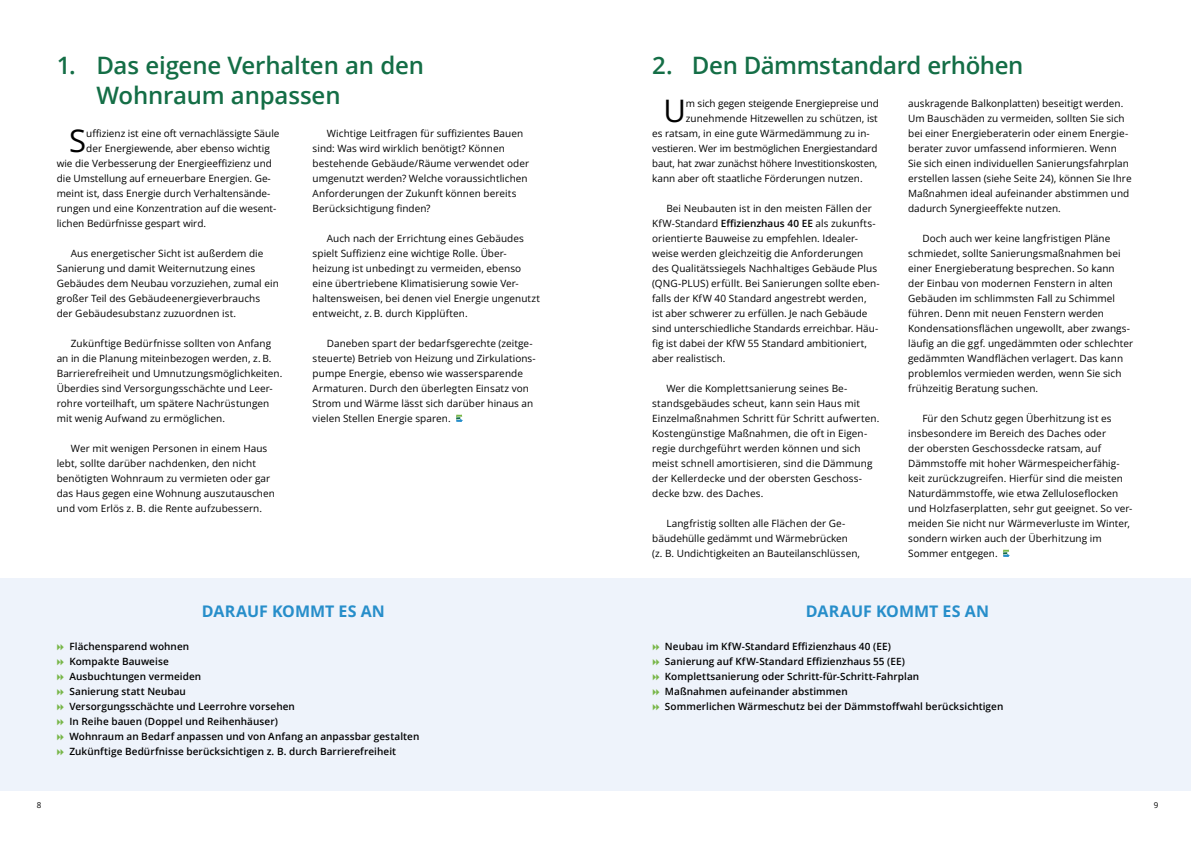
<style>
.page{position:relative;width:1191px;height:842px;background:#fff}
.page>*{position:absolute;margin:0;border:0;box-sizing:border-box;transform-origin:0 0}
.t1{font:31px "Open Sans";color:#000}
.t2{font:600 24px/30px "Open Sans";letter-spacing:-.01em;color:#146e46}
.t3{font:700 16px "Open Sans";color:#278eca}
.t4{font:10px/15px "Open Sans";letter-spacing:.005em;color:#000}
.t5{font:600 10px/15px "Open Sans";letter-spacing:.005em;color:#000}
.t6{font:8px "Open Sans";color:#000}
.s1{font-weight:600}
</style>
<div class="page">
<svg style="left:1003px;top:549px;width:7px;height:8px"></svg>
<div style="left:0;top:578px;width:595px;height:213px;background:#eef3fb"></div>
<div style="left:595px;top:578px;width:596px;height:213px;background:#eef3fb"></div>
<svg style="left:456px;top:414px;width:7px;height:8px"></svg>
<h2 class="t2" style="left:96px;top:50px;width:329px;text-indent:-40px">1. Das eigene Verhalten an den<br>Wohnraum anpassen</h2>
<h1 class="t1" style="left:69px;top:119px;width:18px">S</h1>
<p class="t4" style="left:86px;top:125px;width:195px">uffizienz ist eine oft -vernachlässigte Säule</p>
<p class="t4" style="left:313px;top:125px;width:218px;text-indent:14px">Wichtige Leitfragen für suffizientes Bauen sind: Was wird wirklich benötigt? Können bestehende Gebäude/Räume verwendet oder umgenutzt werden? Welche voraussichtlichen Anforderungen der Zukunft können bereits Berücksichtigung finden?</p>
<p class="t4" style="left:313px;top:230px;width:229px;text-indent:14px">Auch nach der Errichtung eines Gebäudes spielt Suffizienz eine wichtige Rolle. Über&shy;heizung ist unbedingt zu vermeiden, ebenso eine übertriebene Klimatisierung sowie Ver&shy;haltensweisen, bei denen viel Energie ungenutzt entweicht, z. B. durch Kipplüften.</p>
<p class="t4" style="left:313px;top:335px;width:225px;text-indent:14px">Daneben spart der bedarfsgerechte (zeitge&shy;steuerte) Betrieb von Heizung und Zirkulations&shy;pumpe Energie, ebenso wie wassersparende Armaturen. Durch den überlegten Einsatz von Strom und Wärme lässt sich darüber hinaus an vielen Stellen Energie sparen.</p>
<p class="t4" style="left:86px;top:140px;width:185px">der Energiewende, aber ebenso wichtig</p>
<p class="t4" style="left:57px;top:155px;width:217px">wie die Verbesserung der Energieeffizienz und</p>
<p class="t4" style="left:57px;top:170px;width:216px">die Umstellung auf erneuerbare Energien. Ge-</p>
<p class="t4" style="left:57px;top:185px;width:215px">meint ist, dass Energie durch Verhaltensände-</p>
<p class="t4" style="left:57px;top:200px;width:221px">rungen und eine Konzentration auf die wesent-</p>
<p class="t4" style="left:57px;top:215px;width:151px">lichen Bedürfnisse gespart wird.</p>
<p class="t4" style="left:57px;top:245px;width:224px;text-indent:14px">Aus energetischer Sicht ist außerdem die Sanierung und damit Weiternutzung eines Gebäudes dem Neubau vorzuziehen, zumal ein großer Teil des Gebäudeenergieverbrauchs<br>der Gebäudesubstanz zuzuordnen ist.</p>
<p class="t4" style="left:57px;top:335px;width:227px;text-indent:14px">Zukünftige Bedürfnisse sollten von Anfang an in die Planung miteinbezogen werden, z. B.<br>Barrierefreiheit und Umnutzungsmöglichkeiten.<br>Überdies sind Versorgungsschächte und Leer&shy;rohre vorteilhaft, um spätere Nachrüstungen mit wenig Aufwand zu ermöglichen.</p>
<p class="t4" style="left:57px;top:440px;width:220px;text-indent:14px">Wer mit wenigen Personen in einem Haus lebt, sollte darüber nachdenken, den nicht benötigten Wohnraum zu vermieten oder gar das Haus gegen eine Wohnung auszutauschen und vom Erlös z. B. die Rente aufzubessern.</p>
<h3 class="t3" style="left:202px;top:600px;width:184px">DARAUF KOMMT ES AN</h3>
<p class="t5" style="left:69px;top:639px;width:351px">Flächensparend wohnen<br>Kompakte Bauweise<br>Ausbuchtungen vermeiden<br>Sanierung statt Neubau<br>Versorgungsschächte und Leerrohre vorsehen<br>In Reihe bauen (Doppel und Reihenhäuser)<br>Wohnraum an Bedarf anpassen und von Anfang an anpassbar gestalten Zukünftige Bedürfnisse berücksichtigen z. B. durch Barrierefreiheit</p>
<h2 class="t2" style="left:652px;top:50px;width:373px">2. Den Dämmstandard erhöhen</h2>
<h1 class="t1" style="left:663px;top:89px;width:24px">U</h1>
<p class="t4" style="left:686px;top:95px;width:195px">m sich gegen steigende Energiepreise und</p>
<p class="t4" style="left:908px;top:95px;width:225px">auskragende Balkonplatten) beseitigt werden.<br>Um Bauschäden zu vermeiden, sollten Sie sich bei einer Energieberaterin oder einem Energie&shy;berater zuvor umfassend informieren. Wenn Sie sich einen individuellen Sanierungsfahrplan erstellen lassen (siehe Seite 24), können Sie Ihre Maßnahmen ideal aufeinander abstimmen und dadurch Synergieeffekte nutzen.</p>
<p class="t4" style="left:908px;top:230px;width:226px;text-indent:14px">Doch auch wer keine langfristigen Pläne schmiedet, sollte Sanierungsmaßnahmen bei einer Energieberatung besprechen. So kann der Einbau von modernen Fenstern in alten Gebäuden im schlimmsten Fall zu Schimmel führen. Denn mit neuen Fenstern werden Kondensationsflächen ungewollt, aber zwangs&shy;läufig an die ggf. ungedämmten oder schlechter gedämmten Wandflächen verlagert. Das kann problemlos vermieden werden, wenn Sie sich frühzeitig Beratung suchen.</p>
<p class="t4" style="left:908px;top:410px;width:226px;text-indent:14px">Für den Schutz gegen Überhitzung ist es insbesondere im Bereich des Daches oder<br>der obersten Geschossdecke ratsam, auf Dämmstoffe mit hoher Wärmespeicherfähig&shy;keit zurückzugreifen. Hierfür sind die meisten Naturdämmstoffe, wie etwa Zelluloseflocken und Holzfaserplatten, sehr gut geeignet. So ver&shy;meiden Sie nicht nur Wärmeverluste im Winter, sondern wirken auch der Überhitzung im Sommer entgegen.</p>
<p class="t4" style="left:686px;top:110px;width:193px">zunehmende Hitzewellen zu schützen, ist</p>
<p class="t4" style="left:652px;top:125px;width:219px">es ratsam, in eine gute Wärmedämmung zu in-</p>
<p class="t4" style="left:652px;top:140px;width:227px">vestieren. Wer im bestmöglichen Energiestandard</p>
<p class="t4" style="left:652px;top:155px;width:227px">baut, hat zwar zunächst höhere Investitionskosten,</p>
<p class="t4" style="left:652px;top:170px;width:212px">kann aber oft staatliche Förderungen nutzen.</p>
<p class="t4" style="left:652px;top:200px;width:229px;text-indent:14px">Bei Neubauten ist in den meisten Fällen der KfW-Standard <span class="s1">Effizienzhaus 40 EE</span> als zukunfts&shy;orientierte Bauweise zu empfehlen. Idealer&shy;weise werden gleichzeitig die Anforderungen des Qualitätssiegels Nachhaltiges Gebäude Plus (QNG-PLUS) erfüllt. Bei Sanierungen sollte eben&shy;falls der KfW 40 Standard angestrebt werden, ist aber schwerer zu erfüllen. Je nach Gebäude sind unterschiedliche Standards erreichbar. Häu&shy;fig ist dabei der KfW 55 Standard ambitioniert, aber realistisch.</p>
<p class="t4" style="left:652px;top:380px;width:228px;text-indent:14px">Wer die Komplettsanierung seines Be&shy;standsgebäudes scheut, kann sein Haus mit Einzelmaßnahmen Schritt für Schritt aufwerten.<br>Kostengünstige Maßnahmen, die oft in Eigen&shy;regie durchgeführt werden können und sich meist schnell amortisieren, sind die Dämmung der Kellerdecke und der obersten Geschoss&shy;decke bzw. des Daches.</p>
<p class="t4" style="left:652px;top:515px;width:209px;text-indent:14px">Langfristig sollten alle Flächen der Ge&shy;bäudehülle gedämmt und Wärmebrücken (z. B. Undichtigkeiten an Bauteilanschlüssen,</p>
<h3 class="t3" style="left:806px;top:600px;width:184px">DARAUF KOMMT ES AN</h3>
<p class="t5" style="left:665px;top:639px;width:340px">Neubau im KfW-Standard Effizienzhaus 40 (EE)<br>Sanierung auf KfW-Standard Effizienzhaus 55 (EE)<br>Komplettsanierung oder Schritt-für-Schritt-Fahrplan<br>Maßnahmen aufeinander abstimmen<br>Sommerlichen Wärmeschutz bei der Dämmstoffwahl berücksichtigen</p>
<p class="t6" style="left:37px;top:799px;width:6px">8</p>
<p class="t6" style="left:1153px;top:799px;width:6px">9</p>
</div>
